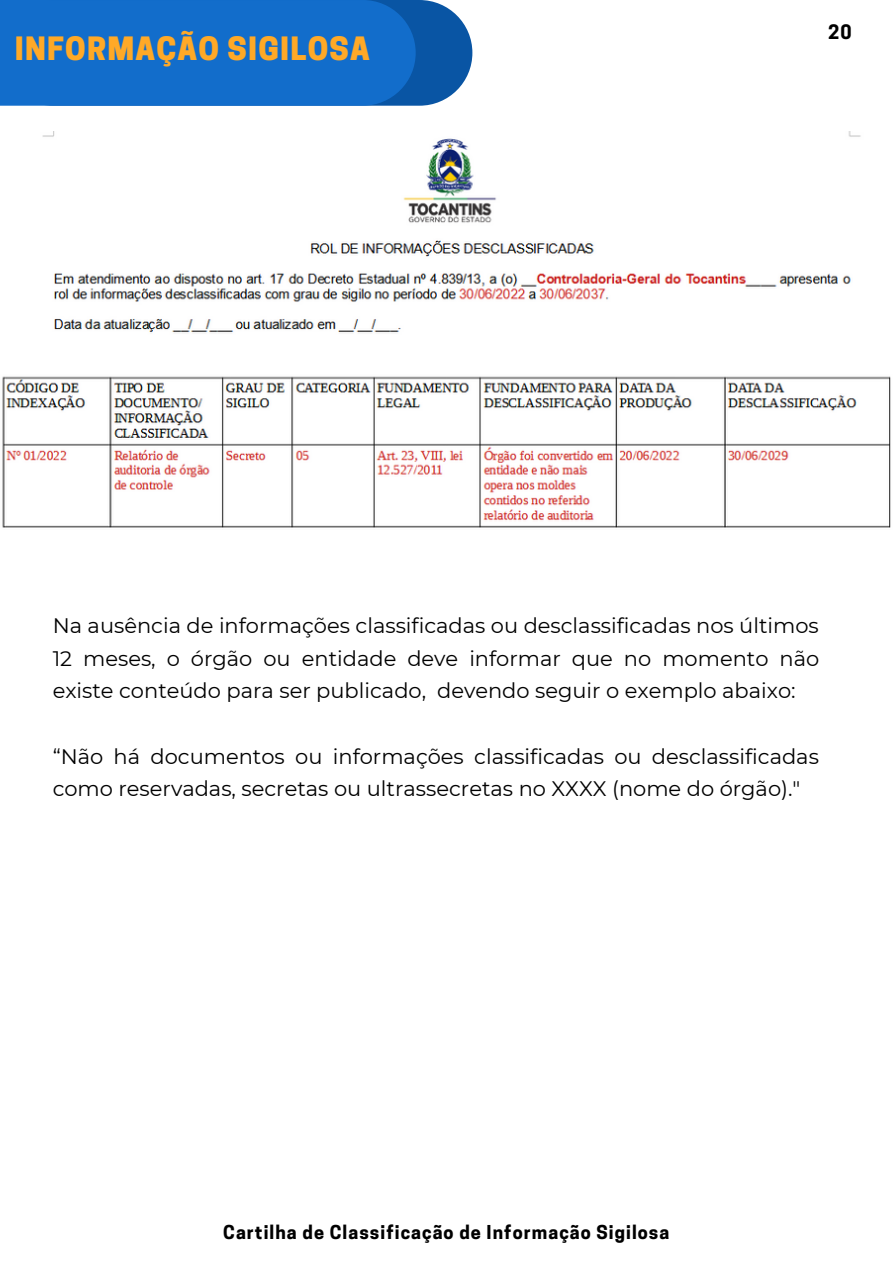
<style>
.page{position:relative;width:893px;height:1264px;background:#fff}
.page>*{position:absolute;margin:0;border:0;box-sizing:border-box;transform-origin:0 0}
.t1{font:800 30.15px "Cooper Hewitt";letter-spacing:.04em;color:#ffa927}
.t2{font:21px/32.5px "Montserrat";color:#000;text-align:justify}
.t3{font:700 18.75px "Cooper Hewitt";color:#000}
.t4{font:700 18px "Cooper Hewitt";letter-spacing:.06em;color:#000}
</style>
<div class="page">
<img style="left:2px;top:131px;width:889px;height:397px">
<div style="left:0;top:0;width:472px;height:106px;background:#0955a4;border-radius:53px"></div>
<div style="left:0;top:0;width:415px;height:106px;background:#126dcb"></div>
<h1 class="t1" style="left:15px;top:38px;width:356px">INFORMAÇÃO SIGILOSA</h1>
<p class="t3" style="left:828px;top:25px;width:25px">20</p>
<p class="t2" style="left:53px;top:609px;width:768px">Na ausência de informações classificadas ou desclassificadas nos últimos 12 meses, o órgão ou entidade deve informar que no momento não existe conteúdo para ser publicado, devendo seguir o exemplo abaixo:</p>
<p class="t2" style="left:53px;top:739px;width:767px">“Não há documentos ou informações classificadas ou desclassificadas como reservadas, secretas ou ultrassecretas no XXXX (nome do órgão)."</p>
<p class="t4" style="left:223px;top:1225px;width:447px">Cartilha de Classificação de Informação Sigilosa</p>
</div>
